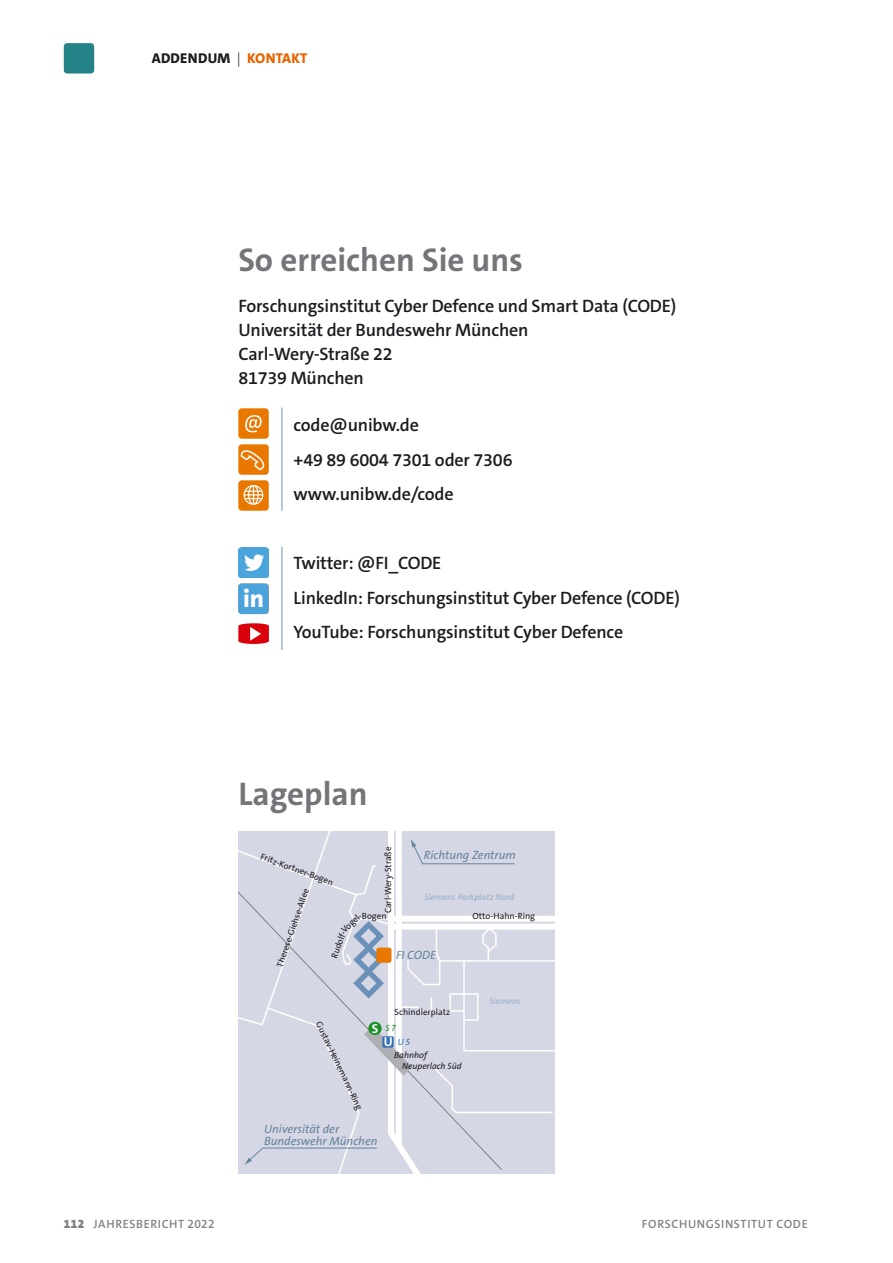
<style>
.page{position:relative;width:893px;height:1263px;background:#fff}
.page>*{position:absolute;margin:0;border:0;box-sizing:border-box;transform-origin:0 0}
.t1{font:700 33px "The Sans C5";color:#757479}
.t2{font:800 25.2px "The Sans C5";color:#fff}
.t3{font:600 18px/34.5px "The Sans C5";letter-spacing:-.01em;color:#1b1c20}
.t4{font:800 14.25px "The Sans C5";letter-spacing:.02em;color:#1b1c20}
.t5{font:700 13.05px "The Sans Os F";color:#fff}
.t6{font:italic 12px/12px "The Sans Os F";color:#65849d}
.t7{font:600 12px "The Sans C5";letter-spacing:.05em;color:#818084}
.t8{font:9px "The Sans Os F";color:#1b1c20}
.t9{font:italic 9px "The Sans Os F";color:#9aaec6}
.t10{font:italic 9px/10.8px "The Sans Os F";color:#1b1c20}
.t11{font:italic 9px "The Sans Os F";color:#1b9128}
.t12{font:italic 9px "The Sans Os F";color:#346fb6}
.s1{font-weight:300}
.s2{color:#e66400}
.s3{font-weight:900}
</style>
<div class="page">
<div style="left:64px;top:43px;width:30px;height:31px;background:#248386;border-radius:3px"></div>
<hr style="left:282px;top:407px;width:1px;height:104px;background:#6c91b9">
<div style="left:238px;top:408px;width:31px;height:31px;background:#e87800;border-radius:3px"></div>
<div style="left:238px;top:444px;width:31px;height:31px;background:#e87800;border-radius:3px"></div>
<div style="left:238px;top:480px;width:31px;height:30px;background:#e87800;border-radius:3px"></div>
<svg style="left:245px;top:415px;width:17px;height:17px"></svg>
<svg style="left:240px;top:450px;width:25px;height:20px"></svg>
<svg style="left:244px;top:485px;width:19px;height:20px"></svg>
<hr style="left:282px;top:547px;width:1px;height:103px;background:#6c91b9">
<svg style="left:238px;top:832px;width:317px;height:342px;background:#d6d8e4"></svg>
<div style="left:376px;top:947px;width:15px;height:16px;background:#e87800;border-radius:2px"></div>
<img style="left:238px;top:547px;width:31px;height:31px">
<div style="left:238px;top:583px;width:31px;height:31px;background:#4ca3db;border-radius:3px"></div>
<svg style="left:238px;top:623px;width:31px;height:21px"></svg>
<p class="t4" style="left:152px;top:49px;width:157px">ADDENDUM <span class="s1">|</span> <span class="s2">KONTAKT</span></p>
<h1 class="t1" style="left:238px;top:238px;width:286px">So erreichen Sie uns</h1>
<p class="t3" style="left:238px;top:294px;width:440px;line-height:24px">Forschungsinstitut Cyber Defence und Smart Data (CODE)<br>Universität der Bundeswehr München<br>Carl-Wery-Straße 22<br>81739 München</p>
<p class="t3" style="left:294px;top:408px;width:220px">code@unibw.de<br>+49 89 6004 7301 oder 7306 www.unibw.de/code</p>
<h2 class="t2" style="left:243px;top:582px;width:22px">in</h2>
<p class="t3" style="left:294px;top:546px;width:388px">Twitter: @FI_CODE<br>LinkedIn: Forschungsinstitut Cyber Defence (CODE)<br>YouTube: Forschungsinstitut Cyber Defence</p>
<h1 class="t1" style="left:238px;top:772px;width:131px">Lageplan</h1>
<p class="t8" style="left:382px;top:913px;width:68px;rotate:-90deg">Carl-Wery-Straße</p>
<p class="t6" style="left:424px;top:848px;width:93px">Richtung Zentrum</p>
<p class="t8" style="left:263px;top:851px;width:78px;rotate:20deg">Fritz-Kortner-Bogen</p>
<p class="t8" style="left:274px;top:965px;width:84px;rotate:-71deg">Therese-Giehse-Allee</p>
<p class="t9" style="left:425px;top:891px;width:91px">Siemens Parkplatz Nord</p>
<p class="t8" style="left:472px;top:910px;width:64px">Otto-Hahn-Ring</p>
<p class="t8" style="left:339px;top:927px;width:23px;rotate:-44deg">Vogel</p>
<p class="t8" style="left:359px;top:910px;width:29px">-Bogen</p>
<p class="t8" style="left:328px;top:956px;width:29px;rotate:-70deg">Rudolf-</p>
<p class="t6" style="left:396px;top:949px;width:41px">FI CODE</p>
<p class="t8" style="left:323px;top:1019px;width:98px;rotate:64deg">Gustav-Heinem ann-Ring</p>
<p class="t8" style="left:395px;top:1006px;width:57px">Schindlerplatz</p>
<p class="t5" style="left:372px;top:1020px;width:8px">S</p>
<p class="t11" style="left:386px;top:1022px;width:12px">S 7</p>
<p class="t5" style="left:384px;top:1033px;width:10px">U</p>
<p class="t12" style="left:398px;top:1036px;width:14px">U 5</p>
<p class="t10" style="left:402px;top:1049px;width:61px;text-indent:-8px">Bahnhof<br>Neuperlach Süd</p>
<p class="t6" style="left:264px;top:1123px;width:115px">Universität der<br>Bundeswehr München</p>
<p class="t9" style="left:489px;top:995px;width:33px">Siemens</p>
<p class="t7" style="left:64px;top:1216px;width:152px"><span class="s3">112</span> JAHRESBERICHT 2022</p>
<p class="t7" style="left:642px;top:1216px;width:168px">FORSCHUNGSINSTITUT CODE</p>
</div>
